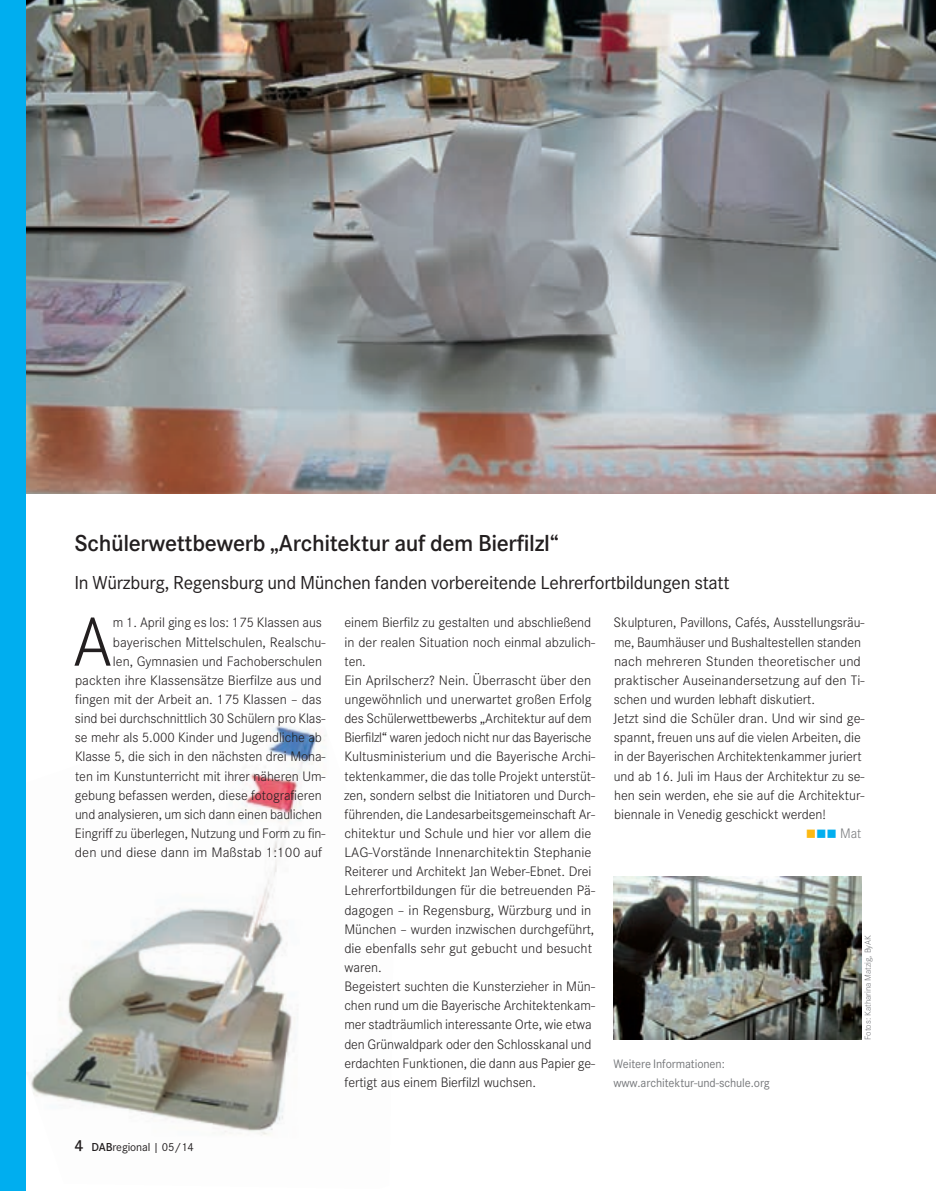
<style>
.page{position:relative;width:936px;height:1191px;background:#fff}
.page>*{position:absolute;margin:0;border:0;box-sizing:border-box;transform-origin:0 0}
.t1{font:300 71.55px "Corporate S";color:#231f20}
.t2{font:600 24px "Corporate S";letter-spacing:-.015em;color:#231f20}
.t3{font:19.5px "Corporate S";letter-spacing:-.015em;color:#231f20}
.t4{font:300 14.25px/19.2px "Corporate S";letter-spacing:-.005em;color:#231f20}
.t5{font:300 14.25px "Corporate S";color:#76787b}
.t6{font:12.75px/19.2px "Corporate S";letter-spacing:-.01em;color:#76787b}
.t7{font:12px "Corporate S";letter-spacing:-.01em;color:#231f20}
.t8{font:300 9px "Corporate S";letter-spacing:-.005em;color:#76787b}
.s1{color:#fcb914}
.s2{color:#00aeef}
.s3{font-weight:600;font-size:16.5px}
.s4{font-weight:600}
</style>
<div class="page">
<img style="left:26px;top:0;width:909px;height:493px">
<img style="left:27px;top:724px;width:300px;height:412px">
<img style="left:613px;top:876px;width:248px;height:163px">
<div style="left:0;top:0;width:26px;height:1191px;background:#00aeef"></div>
<h2 class="t2" style="left:74px;top:529px;width:485px">Schülerwettbewerb „Architektur auf dem Bierfilzl“</h2>
<h3 class="t3" style="left:74px;top:572px;width:656px">In Würzburg, Regensburg und München fanden vorbereitende Lehrerfortbildungen statt</h3>
<h1 class="t1" style="left:73px;top:602px;width:41px">A</h1>
<p class="t4" style="left:75px;top:613px;width:252px;text-align:right">m 1. April ging es los: 175 Klassen aus bayerischen Mittelschulen, Realschu-<br>len, Gymnasien und Fachoberschulen packten ihre Klassensätze Bierfilze aus und fingen mit der Arbeit an. 175 Klassen – das sind bei durchschnittlich 30 Schülern pro Klas&shy;se mehr als 5.000 Kinder und Jugendliche ab Klasse 5, die sich in den nächsten drei Mona&shy;ten im Kunstunterricht mit ihrer näheren Um&shy;gebung befassen werden, diese fotografieren und analysieren, um sich dann einen baulichen Eingriff zu überlegen, Nutzung und Form zu fin&shy;den und diese dann im Maßstab 1:100 auf</p>
<p class="t4" style="left:344px;top:613px;width:252px">einem Bierfilz zu gestalten und abschließend in der realen Situation noch einmal abzulich&shy;ten.<br>Ein Aprilscherz? Nein. Überrascht über den ungewöhnlich und unerwartet großen Erfolg des Schülerwettbewerbs „Architektur auf dem Bierfilzl“ waren jedoch nicht nur das Bayerische Kultusministerium und die Bayerische Archi&shy;tektenkammer, die das tolle Projekt unterstüt&shy;zen, sondern selbst die Initiatoren und Durch&shy;führenden, die Landesarbeitsgemeinschaft Ar&shy;chitektur und Schule und hier vor allem die LAG-Vorstände Innenarchitektin Stephanie Reiterer und Architekt Jan Weber-Ebnet. Drei Lehrerfortbildungen für die betreuenden Pä&shy;dagogen – in Regensburg, Würzburg und in München – wurden inzwischen durchgeführt, die ebenfalls sehr gut gebucht und besucht waren.<br>Begeistert suchten die Kunsterzieher in Mün&shy;chen rund um die Bayerische Architektenkam&shy;mer stadträumlich interessante Orte, wie etwa den Grünwaldpark oder den Schlosskanal und erdachten Funktionen, die dann aus Papier ge&shy;fertigt aus einem Bierfilzl wuchsen.</p>
<p class="t4" style="left:613px;top:613px;width:252px">Skulpturen, Pavillons, Cafés, Ausstellungsräu&shy;me, Baumhäuser und Bushaltestellen standen nach mehreren Stunden theoretischer und praktischer Auseinandersetzung auf den Ti&shy;schen und wurden lebhaft diskutiert.<br>Jetzt sind die Schüler dran. Und wir sind ge&shy;spannt, freuen uns auf die vielen Arbeiten, die in der Bayerischen Architektenkammer juriert und ab 16. Juli im Haus der Architektur zu se&shy;hen sein werden, ehe sie auf die Architektur&shy;biennale in Venedig geschickt werden!</p>
<p class="t5" style="left:805px;top:825px;width:57px"><span class="s1">■</span><span class="s2">■■</span> Mat</p>
<p class="t8" style="left:862px;top:1039px;width:106px;rotate:-90deg">Fotos: Katharina Matzig, ByAK</p>
<p class="t6" style="left:613px;top:1054px;width:158px">Weitere Informationen: www.architektur-und-schule.org</p>
<p class="t7" style="left:74px;top:1140px;width:121px"><span class="s3">4</span> <span class="s4">DAB</span>regional | 05/14</p>
</div>
